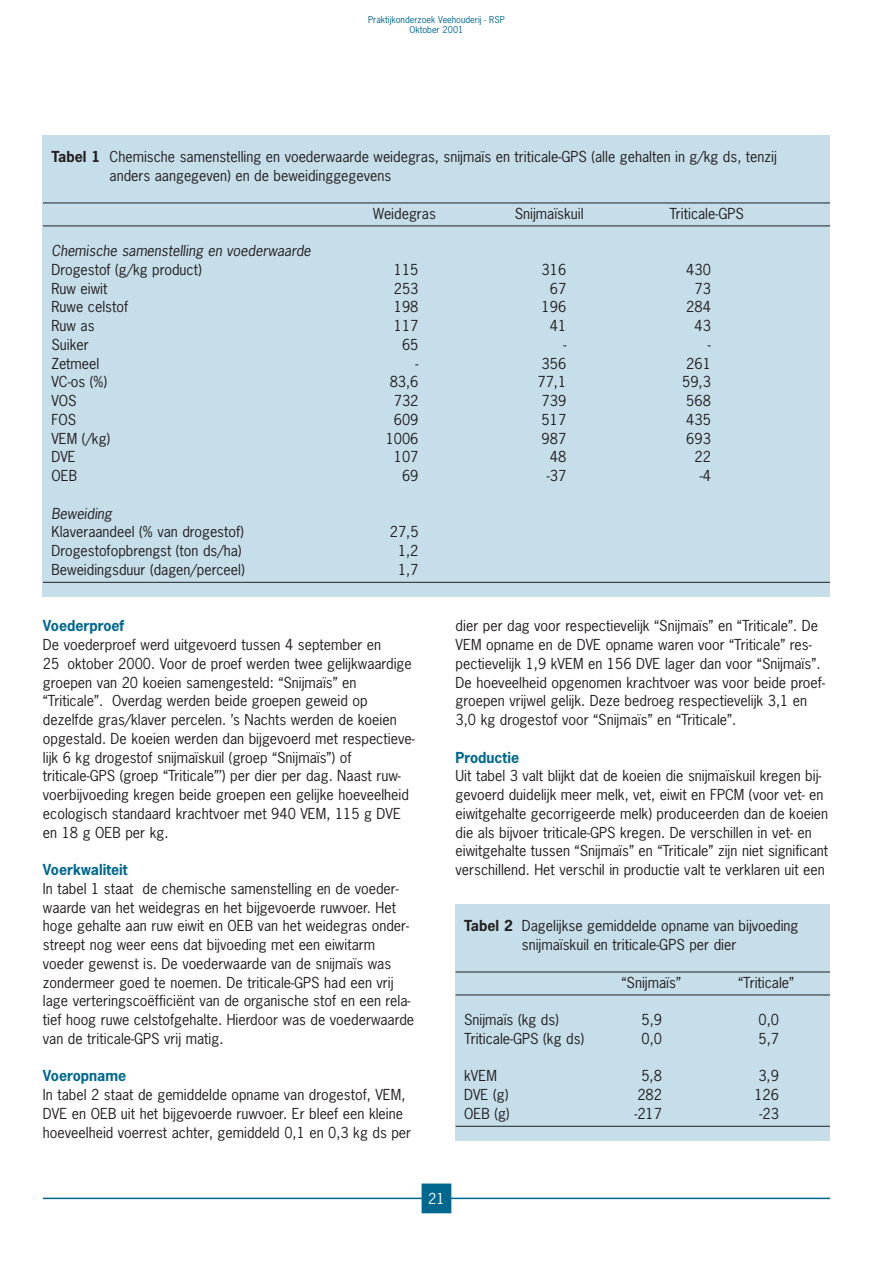
<style>
.page{position:relative;width:893px;height:1262px;background:#fff}
.page>*{position:absolute;margin:0;border:0;box-sizing:border-box;transform-origin:0 0}
.t1{font:14.25px/18.8px "News Gothic";color:#231f20}
.t2{font:700 14.25px "News Gothic";color:#00688f}
.t3{font:14.25px "News Gothic";color:#fff}
.t4{font:9px/10.8px "News Gothic";color:#00688f;text-align:center}
.s1{font-weight:700}
</style>
<div class="page">
<hr style="left:43px;top:1197px;width:787px;height:2px;background:#00688f">
<div style="left:422px;top:1184px;width:28px;height:28px;background:#00688f"></div>
<div style="left:421px;top:1183px;width:30px;height:30px;border:2px solid #00688f"></div>
<div style="left:43px;top:135px;width:787px;height:461px;background:#c6deea"></div>
<hr style="left:43px;top:202px;width:787px;height:1px;background:#231f20">
<hr style="left:43px;top:225px;width:787px;height:1px;background:#231f20">
<hr style="left:43px;top:582px;width:787px;height:1px;background:#231f20">
<div style="left:455px;top:904px;width:375px;height:236px;background:#c6deea"></div>
<hr style="left:455px;top:971px;width:375px;height:1px;background:#231f20">
<hr style="left:455px;top:994px;width:375px;height:1px;background:#231f20">
<hr style="left:455px;top:1125px;width:375px;height:1px;background:#231f20">
<p class="t4" style="left:368px;top:14px;width:138px">Praktijkonderzoek Veehouderij - RSP<br>Oktober 2001</p>
<p class="t1" style="left:109px;top:149px;width:669px;text-indent:-58px"><span class="s1">Tabel 1</span> Chemische samenstelling en voederwaarde weidegras, snijmaïs en triticale-GPS (alle gehalten in g/kg ds, tenzij anders aangegeven) en de beweidinggegevens</p>
<p class="t1" style="left:373px;top:205px;width:64px">Weidegras</p>
<p class="t1" style="left:514px;top:205px;width:70px">Snijmaïskuil</p>
<p class="t1" style="left:669px;top:205px;width:76px">Triticale-GPS</p>
<p class="t1" style="left:51px;top:242px;width:263px">Chemische samenstelling en voederwaarde<br>Drogestof (g/kg product)</p>
<p class="t1" style="left:394px;top:261px;width:26px">115</p>
<p class="t1" style="left:541px;top:261px;width:26px">316</p>
<p class="t1" style="left:686px;top:261px;width:26px">430</p>
<p class="t1" style="left:51px;top:280px;width:57px">Ruw eiwit</p>
<p class="t1" style="left:394px;top:280px;width:26px">253</p>
<p class="t1" style="left:550px;top:280px;width:18px">67</p>
<p class="t1" style="left:694px;top:280px;width:18px">73</p>
<p class="t1" style="left:51px;top:299px;width:78px">Ruwe celstof</p>
<p class="t1" style="left:394px;top:299px;width:26px">198</p>
<p class="t1" style="left:541px;top:299px;width:26px">196</p>
<p class="t1" style="left:686px;top:299px;width:26px">284</p>
<p class="t1" style="left:51px;top:317px;width:45px">Ruw as</p>
<p class="t1" style="left:394px;top:317px;width:26px">117</p>
<p class="t1" style="left:550px;top:317px;width:18px">41</p>
<p class="t1" style="left:694px;top:317px;width:18px">43</p>
<p class="t1" style="left:51px;top:336px;width:39px">Suiker</p>
<p class="t1" style="left:402px;top:336px;width:18px">65</p>
<p class="t1" style="left:563px;top:336px;width:4px">-</p>
<p class="t1" style="left:708px;top:336px;width:4px">-</p>
<p class="t1" style="left:51px;top:355px;width:49px">Zetmeel</p>
<p class="t1" style="left:415px;top:355px;width:4px">-</p>
<p class="t1" style="left:541px;top:355px;width:26px">356</p>
<p class="t1" style="left:686px;top:355px;width:26px">261</p>
<p class="t1" style="left:51px;top:374px;width:57px">VC-os (%)</p>
<p class="t1" style="left:390px;top:374px;width:30px">83,6</p>
<p class="t1" style="left:537px;top:374px;width:30px">77,1</p>
<p class="t1" style="left:682px;top:374px;width:30px">59,3</p>
<p class="t1" style="left:51px;top:392px;width:27px">VOS</p>
<p class="t1" style="left:394px;top:392px;width:26px">732</p>
<p class="t1" style="left:541px;top:392px;width:26px">739</p>
<p class="t1" style="left:686px;top:392px;width:26px">568</p>
<p class="t1" style="left:51px;top:411px;width:26px">FOS</p>
<p class="t1" style="left:394px;top:411px;width:26px">609</p>
<p class="t1" style="left:541px;top:411px;width:26px">517</p>
<p class="t1" style="left:686px;top:411px;width:26px">435</p>
<p class="t1" style="left:51px;top:430px;width:60px">VEM (/kg)</p>
<p class="t1" style="left:385px;top:430px;width:34px">1006</p>
<p class="t1" style="left:541px;top:430px;width:26px">987</p>
<p class="t1" style="left:686px;top:430px;width:26px">693</p>
<p class="t1" style="left:51px;top:449px;width:26px">DVE</p>
<p class="t1" style="left:394px;top:449px;width:26px">107</p>
<p class="t1" style="left:550px;top:449px;width:18px">48</p>
<p class="t1" style="left:694px;top:449px;width:18px">22</p>
<p class="t1" style="left:51px;top:467px;width:27px">OEB</p>
<p class="t1" style="left:402px;top:467px;width:18px">69</p>
<p class="t1" style="left:547px;top:467px;width:21px">-37</p>
<p class="t1" style="left:699px;top:467px;width:13px">-4</p>
<p class="t1" style="left:51px;top:505px;width:194px">Beweiding<br>Klaveraandeel (% van drogestof)</p>
<p class="t1" style="left:390px;top:524px;width:30px">27,5</p>
<p class="t1" style="left:51px;top:542px;width:192px">Drogestofopbrengst (ton ds/ha)</p>
<p class="t1" style="left:398px;top:542px;width:22px">1,2</p>
<p class="t1" style="left:51px;top:561px;width:195px">Beweidingsduur (dagen/perceel)</p>
<p class="t1" style="left:398px;top:561px;width:22px">1,7</p>
<p class="t2" style="left:43px;top:620px;width:83px">Voederproef</p>
<p class="t1" style="left:43px;top:636px;width:373px">De voederproef werd uitgevoerd tussen 4 september en<br>25 oktober 2000. Voor de proef werden twee gelijkwaardige groepen van 20 koeien samengesteld: “Snijmaïs” en “Triticale”. Overdag werden beide groepen geweid op dezelfde gras/klaver percelen. ’s Nachts werden de koeien opgestald. De koeien werden dan bijgevoerd met respectieve&shy;lijk 6 kg drogestof snijmaïskuil (groep “Snijmaïs”) of triticale-GPS (groep “Triticale”’) per dier per dag. Naast ruw&shy;voerbijvoeding kregen beide groepen een gelijke hoeveelheid ecologisch standaard krachtvoer met 940 VEM, 115 g DVE en 18 g OEB per kg.</p>
<p class="t2" style="left:43px;top:864px;width:86px">Voerkwaliteit</p>
<p class="t1" style="left:43px;top:880px;width:373px">In tabel 1 staat de chemische samenstelling en de voeder&shy;waarde van het weidegras en het bijgevoerde ruwvoer. Het hoge gehalte aan ruw eiwit en OEB van het weidegras onder&shy;streept nog weer eens dat bijvoeding met een eiwitarm voeder gewenst is. De voederwaarde van de snijmaïs was zondermeer goed te noemen. De triticale-GPS had een vrij lage verteringscoëfficiënt van de organische stof en een rela&shy;tief hoog ruwe celstofgehalte. Hierdoor was de voederwaarde van de triticale-GPS vrij matig.</p>
<p class="t2" style="left:43px;top:1070px;width:85px">Voeropname</p>
<p class="t1" style="left:43px;top:1086px;width:370px">In tabel 2 staat de gemiddelde opname van drogestof, VEM,<br>DVE en OEB uit het bijgevoerde ruwvoer. Er bleef een kleine hoeveelheid voerrest achter, gemiddeld 0,1 en 0,3 kg ds per</p>
<p class="t1" style="left:455px;top:617px;width:371px">dier per dag voor respectievelijk “Snijmaïs” en “Triticale”. De VEM opname en de DVE opname waren voor “Triticale” res&shy;pectievelijk 1,9 kVEM en 156 DVE lager dan voor “Snijmaïs”.<br>De hoeveelheid opgenomen krachtvoer was voor beide proef&shy;groepen vrijwel gelijk. Deze bedroeg respectievelijk 3,1 en 3,0 kg drogestof voor “Snijmaïs” en “Triticale”.</p>
<p class="t2" style="left:455px;top:751px;width:65px">Productie</p>
<p class="t1" style="left:455px;top:767px;width:374px">Uit tabel 3 valt blijkt dat de koeien die snijmaïskuil kregen bij&shy;gevoerd duidelijk meer melk, vet, eiwit en FPCM (voor vet- en eiwitgehalte gecorrigeerde melk) produceerden dan de koeien die als bijvoer triticale-GPS kregen. De verschillen in vet- en eiwitgehalte tussen “Snijmaïs” en “Triticale” zijn niet significant verschillend. Het verschil in productie valt te verklaren uit een</p>
<p class="t1" style="left:464px;top:917px;width:336px;text-align:center"><span class="s1">Tabel 2</span> Dagelijkse gemiddelde opname van bijvoeding snijmaïskuil en triticale-GPS per dier</p>
<p class="t1" style="left:621px;top:974px;width:61px">“Snijmaïs”</p>
<p class="t1" style="left:738px;top:974px;width:58px">“Triticale”</p>
<p class="t1" style="left:464px;top:1011px;width:96px">Snijmaïs (kg ds)</p>
<p class="t1" style="left:641px;top:1011px;width:22px">5,9</p>
<p class="t1" style="left:758px;top:1011px;width:22px">0,0</p>
<p class="t1" style="left:464px;top:1030px;width:122px">Triticale-GPS (kg ds)</p>
<p class="t1" style="left:641px;top:1030px;width:22px">0,0</p>
<p class="t1" style="left:758px;top:1030px;width:22px">5,7</p>
<p class="t1" style="left:464px;top:1067px;width:34px">kVEM</p>
<p class="t1" style="left:641px;top:1067px;width:22px">5,8</p>
<p class="t1" style="left:758px;top:1067px;width:22px">3,9</p>
<p class="t1" style="left:464px;top:1086px;width:46px">DVE (g)</p>
<p class="t1" style="left:637px;top:1086px;width:26px">282</p>
<p class="t1" style="left:754px;top:1086px;width:26px">126</p>
<p class="t1" style="left:464px;top:1105px;width:47px">OEB (g)</p>
<p class="t1" style="left:634px;top:1105px;width:29px">-217</p>
<p class="t1" style="left:759px;top:1105px;width:21px">-23</p>
<p class="t3" style="left:428px;top:1192px;width:18px">21</p>
</div>
